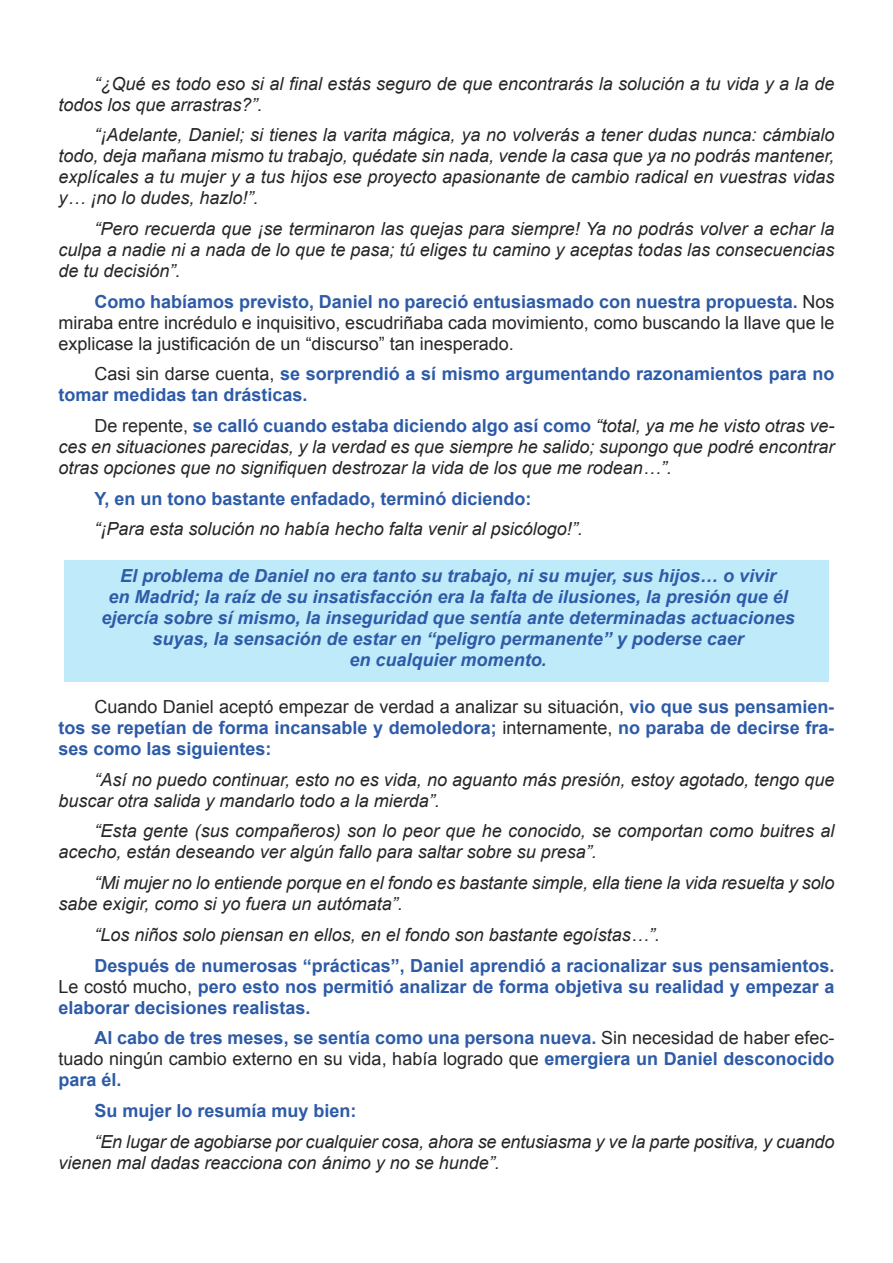
<style>
.page{position:relative;width:893px;height:1263px;background:#fff}
.page>*{position:absolute;margin:0;border:0;box-sizing:border-box;transform-origin:0 0}
.t1{font:italic 18px/21px "Arial";color:#272627}
.t2{font:700 18px/21px "Arial";color:#2d5ba7;text-align:justify}
.t3{font:italic 700 18px/21px "Arial";color:#2d5ba7;text-align:center}
.t4{font:18px/21px "Arial";color:#272627;text-align:justify}
.s1{font-weight:700;color:#2d5ba7}
.s2{font-weight:400;color:#272627}
.s3{font-style:normal}
.s4{font-weight:700;font-style:normal;color:#2d5ba7}
</style>
<div class="page">
<div style="left:65px;top:559px;width:764px;height:122px;background:#bfeafa"></div>
<p class="t1" style="left:58px;top:73px;width:777px;text-indent:36px">“¿Qué es todo eso si al final estás seguro de que encontrarás la solución a tu vida y a la de todos los que arrastras?”.</p>
<p class="t1" style="left:58px;top:125px;width:777px;text-align:justify;text-indent:36px">“¡Adelante, Daniel; si tienes la varita mágica, ya no volverás a tener dudas nunca: cámbialo todo, deja mañana mismo tu trabajo, quédate sin nada, vende la casa que ya no podrás mantener, explícales a tu mujer y a tus hijos ese proyecto apasionante de cambio radical en vuestras vidas y… ¡no lo dudes, hazlo!”.</p>
<p class="t1" style="left:58px;top:218px;width:777px;text-align:justify;text-indent:36px">“Pero recuerda que ¡se terminaron las quejas para siempre! Ya no podrás volver a echar la culpa a nadie ni a nada de lo que te pasa; tú eliges tu camino y aceptas todas las consecuencias de tu decisión”.</p>
<p class="t4" style="left:58px;top:291px;width:777px;text-indent:36px"><span class="s1">Como habíamos previsto, Daniel no pareció entusiasmado con nuestra propuesta.</span> Nos miraba entre incrédulo e inquisitivo, escudriñaba cada movimiento, como buscando la llave que le explicase la justificación de un “discurso” tan inesperado.</p>
<p class="t2" style="left:59px;top:364px;width:777px;text-indent:36px"><span class="s2">Casi sin darse cuenta,</span> se sorprendió a sí mismo argumentando razonamientos para no tomar medidas tan drásticas.</p>
<p class="t1" style="left:59px;top:415px;width:777px;text-align:justify;text-indent:36px"><span class="s3">De repente,</span> <span class="s4">se calló cuando estaba diciendo algo así como</span> “total, ya me he visto otras ve&shy;ces en situaciones parecidas, y la verdad es que siempre he salido; supongo que podré encontrar otras opciones que no signifiquen destrozar la vida de los que me rodean…”.</p>
<p class="t2" style="left:94px;top:488px;width:439px">Y, en un tono bastante enfadado, terminó diciendo:</p>
<p class="t1" style="left:94px;top:519px;width:490px">“¡Para esta solución no había hecho falta venir al psicólogo!”.</p>
<p class="t3" style="left:101px;top:565px;width:695px">El problema de Daniel no era tanto su trabajo, ni su mujer, sus hijos… o vivir<br>en Madrid; la raíz de su insatisfacción era la falta de ilusiones, la presión que él ejercía sobre sí mismo, la inseguridad que sentía ante determinadas actuaciones suyas, la sensación de estar en “peligro permanente” y poderse caer<br>en cualquier momento.</p>
<p class="t2" style="left:58px;top:696px;width:777px;text-indent:36px"><span class="s2">Cuando Daniel aceptó empezar de verdad a analizar su situación,</span> vio que sus pensamien&shy;tos se repetían de forma incansable y demoledora; <span class="s2">internamente,</span> no paraba de decirse fra&shy;ses como las siguientes:</p>
<p class="t1" style="left:58px;top:769px;width:777px;text-indent:36px">“Así no puedo continuar, esto no es vida, no aguanto más presión, estoy agotado, tengo que buscar otra salida y mandarlo todo a la mierda”.</p>
<p class="t1" style="left:58px;top:821px;width:777px;text-indent:36px">“Esta gente (sus compañeros) son lo peor que he conocido, se comportan como buitres al acecho, están deseando ver algún fallo para saltar sobre su presa”.</p>
<p class="t1" style="left:59px;top:872px;width:777px;text-indent:36px">“Mi mujer no lo entiende porque en el fondo es bastante simple, ella tiene la vida resuelta y solo sabe exigir, como si yo fuera un autómata”.</p>
<p class="t1" style="left:95px;top:924px;width:567px">“Los niños solo piensan en ellos, en el fondo son bastante egoístas…”.</p>
<p class="t2" style="left:58px;top:955px;width:777px;text-indent:36px">Después de numerosas “prácticas”, Daniel aprendió a racionalizar sus pensamientos.<br><span class="s2">Le costó mucho,</span> pero esto nos permitió analizar de forma objetiva su realidad y empezar a elaborar decisiones realistas.</p>
<p class="t2" style="left:58px;top:1027px;width:777px;text-indent:36px">Al cabo de tres meses, se sentía como una persona nueva. <span class="s2">Sin necesidad de haber efec&shy;tuado ningún cambio externo en su vida, había logrado que</span> emergiera un Daniel desconocido para él.</p>
<p class="t2" style="left:94px;top:1100px;width:264px">Su mujer lo resumía muy bien:</p>
<p class="t1" style="left:58px;top:1131px;width:777px;text-indent:36px">“En lugar de agobiarse por cualquier cosa, ahora se entusiasma y ve la parte positiva, y cuando vienen mal dadas reacciona con ánimo y no se hunde”.</p>
</div>
